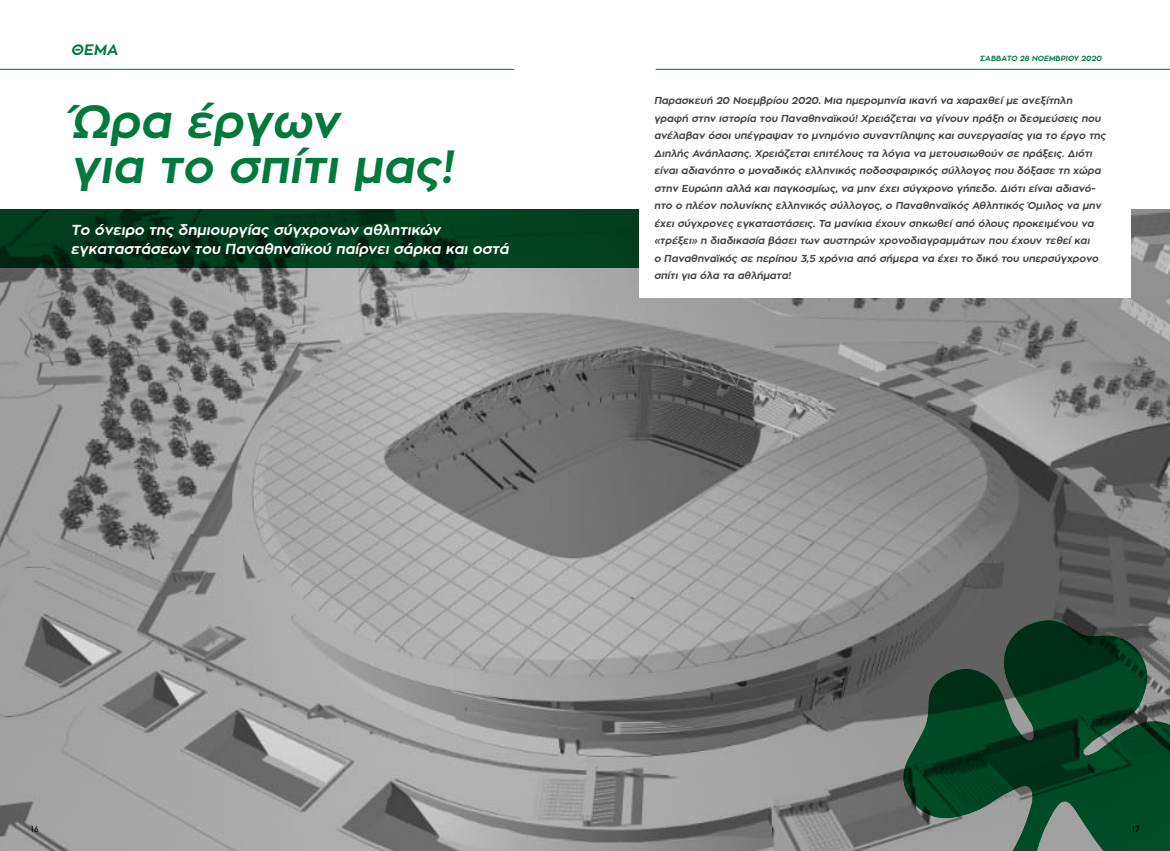
<style>
.page{position:relative;width:1170px;height:851px;background:#fff}
.page>*{position:absolute;margin:0;border:0;box-sizing:border-box;transform-origin:0 0}
.t1{font:700 46.25px/45px "Zona Pro";color:#00793f}
.t2{font:700 15px "Zona Pro";color:#00793f}
.t3{font:700 14.38px/18.8px "Zona Pro";color:#fff}
.t4{font:700 10px/17.5px "Zona Pro";color:#414042}
.t5{font:8.75px "PF Din Text";color:#000}
.t6{font:700 7.5px "Zona Pro";color:#00793f}
</style>
<div class="page">
<img style="left:0;top:209px;width:1169px;height:641px">
<svg style="left:0;top:209px;width:638px;height:59px;background:#00391c"></svg>
<svg style="left:901px;top:620px;width:268px;height:230px;background:#29533f"></svg>
<div style="left:638px;top:100px;width:492px;height:198px;background:#fff"></div>
<hr style="left:0;top:69px;width:514px;height:1px;background:#00793f">
<hr style="left:656px;top:69px;width:513px;height:1px;background:#00793f">
<h2 class="t2" style="left:71px;top:40px;width:51px">ΘΕΜΑ</h2>
<h1 class="t1" style="left:71px;top:99px;width:392px">Ώρα έργων<br>για το σπίτι μας!</h1>
<h3 class="t3" style="left:71px;top:221px;width:442px">Το όνειρο της δημιουργίας σύγχρονων αθλητικών εγκαταστάσεων του Παναθηναϊκού παίρνει σάρκα και οστά</h3>
<p class="t6" style="left:979px;top:53px;width:124px">ΣΆΒΒΑΤΟ 28 ΝΟΕΜΒΡΊ ΟΥ 2020</p>
<p class="t4" style="left:654px;top:92px;width:455px">Παρασκευή 20 Νοεμβρίου 2020. Μια ημερομηνία ικανή να χαραχθεί με ανεξίτηλη γραφή στην ιστορία του Παναθηναϊκού! Χρειάζεται να γίνουν πράξη οι δεσμεύσεις που ανέλαβαν όσοι υπέγραψαν το μνημόνιο συναντίληψης και συνεργασίας για το έργο της Διπλής Ανάπλασης. Χρειάζεται επιτέλους τα λόγια να μετουσιωθούν σε πράξεις. Διότι είναι αδιανόητο ο μοναδικός ελληνικός ποδοσφαιρικός σύλλογος που δόξασε τη χώρα στην Ευρώπη αλλά και παγκοσμίως, να μην έχει σύγχρονο γήπεδο. Διότι είναι αδιανό&shy;ητο ο πλέον πολυνίκης ελληνικός σύλλογος, ο Παναθηναϊκός Αθλητικός Όμιλος να μην έχει σύγχρονες εγκαταστάσεις. Τα μανίκια έχουν σηκωθεί από όλους προκειμένου να «τρέξει» η διαδικασία βάσει των αυστηρών χρονοδιαγραμμάτων που έχουν τεθεί και<br>ο Παναθηναϊκός σε περίπου 3,5 χρόνια από σήμερα να έχει το δικό του υπερσύγχρονο σπίτι για όλα τα αθλήματα!</p>
<p class="t5" style="left:30px;top:823px;width:10px">16</p>
<p class="t5" style="left:1131px;top:823px;width:10px">17</p>
</div>
